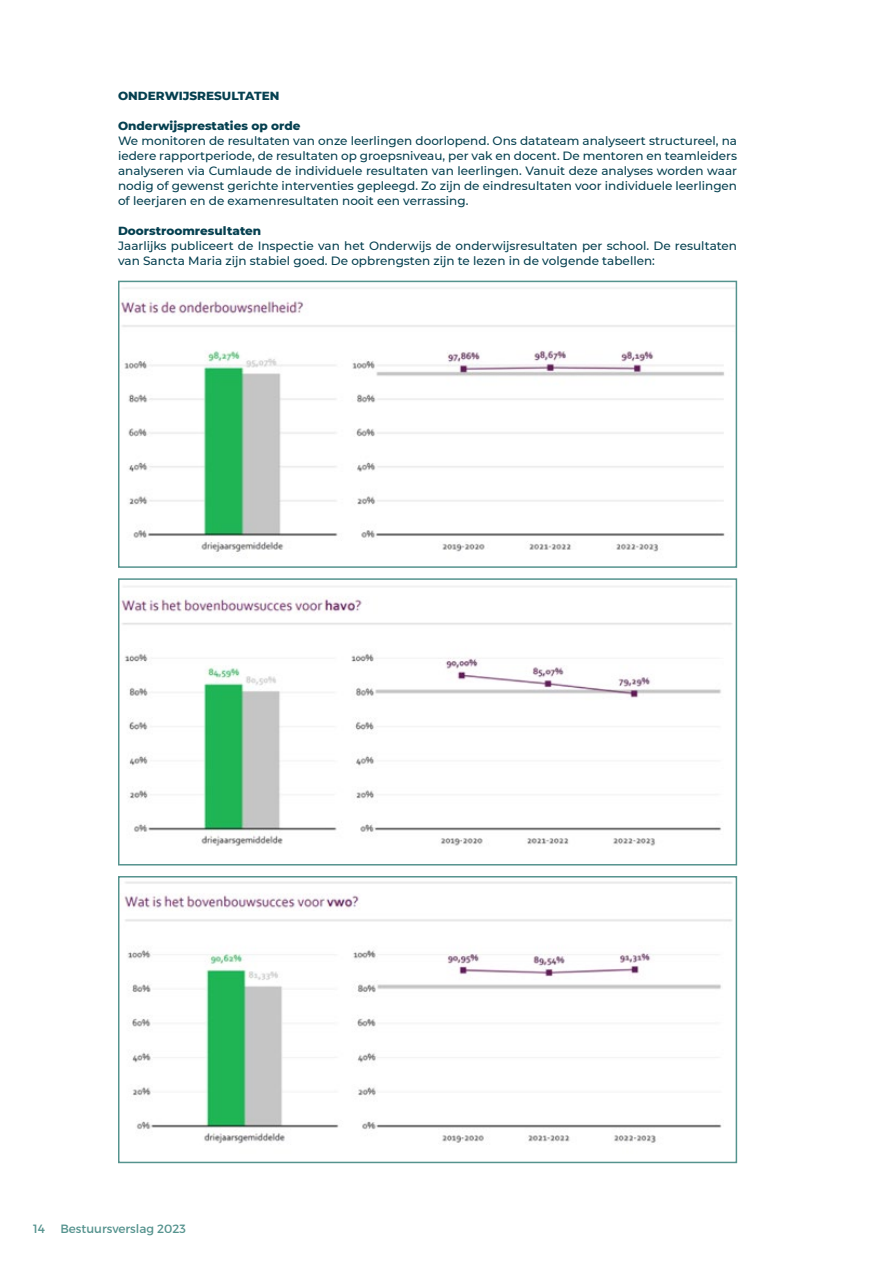
<style>
.page{position:relative;width:893px;height:1263px;background:#fff}
.page>*{position:absolute;margin:0;border:0;box-sizing:border-box;transform-origin:0 0}
.t1{font:500 12px/15px "Montserrat";color:#054050;text-align:justify}
.t2{font:800 12px "Montserrat";color:#054050}
.t3{font:12px "Montserrat";color:#55938e}
</style>
<div class="page">
<img style="left:121px;top:287px;width:613px;height:265px">
<div style="left:118px;top:281px;width:619px;height:287px;border:2px solid #55938e"></div>
<img style="left:121px;top:586px;width:611px;height:260px">
<div style="left:118px;top:578px;width:619px;height:287px;border:2px solid #55938e"></div>
<img style="left:124px;top:881px;width:608px;height:263px">
<div style="left:118px;top:876px;width:619px;height:287px;border:2px solid #55938e"></div>
<p class="t2" style="left:118px;top:87px;width:163px">ONDERWIJSRESULTATEN</p>
<p class="t2" style="left:118px;top:117px;width:184px">Onderwijsprestaties op orde</p>
<p class="t1" style="left:118px;top:132px;width:621px">We monitoren de resultaten van onze leerlingen doorlopend. Ons datateam analyseert structureel, na iedere rapportperiode, de resultaten op groepsniveau, per vak en docent. De mentoren en teamleiders analyseren via Cumlaude de individuele resultaten van leerlingen. Vanuit deze analyses worden waar nodig of gewenst gerichte interventies gepleegd. Zo zijn de eindresultaten voor individuele leerlingen of leerjaren en de examenresultaten nooit een verrassing.</p>
<p class="t2" style="left:118px;top:222px;width:145px">Doorstroomresultaten</p>
<p class="t1" style="left:118px;top:237px;width:621px">Jaarlijks publiceert de Inspectie van het Onderwijs de onderwijsresultaten per school. De resultaten van Sancta Maria zijn stabiel goed. De opbrengsten zijn te lezen in de volgende tabellen:</p>
<p class="t3" style="left:33px;top:1221px;width:13px">14</p>
<p class="t3" style="left:60px;top:1221px;width:127px">Bestuursverslag 2023</p>
</div>
